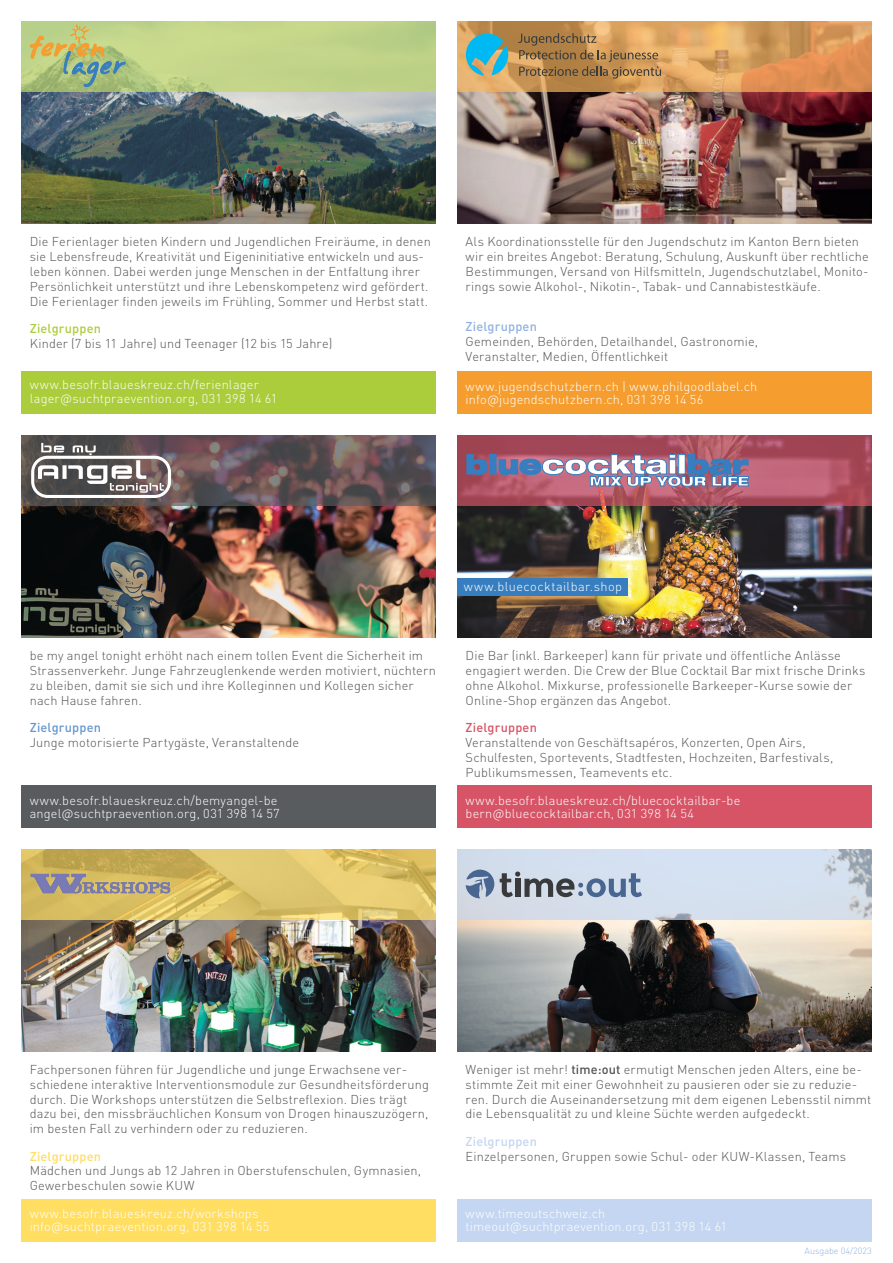
<style>
.page{position:relative;width:893px;height:1263px;background:#fff}
.page>*{position:absolute;margin:0;border:0;box-sizing:border-box;transform-origin:0 0}
.t1{font:300 12.75px/15px "DIN Pro";letter-spacing:.015em;color:#505355}
.t2{font:300 12.75px/13.5px "DIN Pro";letter-spacing:.015em;color:#fff}
.t3{font:300 12.75px "DIN Pro";letter-spacing:.035em;color:#fff}
.t4{font:500 12.75px "DIN Pro";letter-spacing:.015em;color:#ffde62}
.t5{font:500 12.75px "DIN Pro";letter-spacing:.015em;color:#90b2e0}
.t6{font:500 12.75px "DIN Pro";letter-spacing:.015em;color:#abcd3b}
.t7{font:500 12.75px "DIN Pro";letter-spacing:.015em;color:#c4d6f1}
.t8{font:500 12.75px "DIN Pro";letter-spacing:.015em;color:#6596d0}
.t9{font:500 12.75px "DIN Pro";letter-spacing:.015em;color:#d75467}
.t10{font:300 9px "DIN Pro";color:#90b2e0}
.s1{font-weight:500}
</style>
<div class="page">
<img style="left:21px;top:919px;width:415px;height:132px">
<svg style="left:21px;top:849px;width:415px;height:70px;background:#dac067"></svg>
<div style="left:21px;top:1199px;width:415px;height:43px;background:#ffde62"></div>
<img style="left:30px;top:868px;width:142px;height:31px">
<img style="left:457px;top:91px;width:415px;height:132px">
<svg style="left:457px;top:21px;width:415px;height:70px;background:#d89b5c"></svg>
<div style="left:457px;top:371px;width:415px;height:43px;background:#f59d2e"></div>
<img style="left:21px;top:91px;width:415px;height:132px">
<div style="left:21px;top:371px;width:415px;height:43px;background:#abcd3b"></div>
<svg style="left:21px;top:21px;width:415px;height:70px;background:#c0d387"></svg>
<img style="left:457px;top:919px;width:415px;height:132px">
<svg style="left:457px;top:849px;width:415px;height:70px;background:#d2dcea"></svg>
<div style="left:457px;top:1199px;width:415px;height:43px;background:#c4d6f1"></div>
<img style="left:21px;top:506px;width:415px;height:131px">
<div style="left:21px;top:785px;width:415px;height:43px;background:#595c5f"></div>
<svg style="left:21px;top:435px;width:415px;height:71px;background:#625357"></svg>
<svg style="left:31px;top:443px;width:140px;height:55px"></svg>
<img style="left:457px;top:506px;width:415px;height:131px">
<svg style="left:457px;top:435px;width:415px;height:71px;background:#ac5162"></svg>
<div style="left:457px;top:785px;width:415px;height:43px;background:#d75467"></div>
<svg style="left:467px;top:454px;width:21px;height:21px"></svg>
<div style="left:489px;top:455px;width:7px;height:19px;background:#367ec0"></div>
<svg style="left:499px;top:454px;width:250px;height:32px"></svg>
<svg style="left:30px;top:24px;width:95px;height:63px;background:#b0be7d"></svg>
<svg style="left:466px;top:869px;width:28px;height:29px"></svg>
<svg style="left:500px;top:871px;width:142px;height:26px;background:#99a5b4"></svg>
<svg style="left:466px;top:34px;width:42px;height:42px;background:#59b1b9"></svg>
<svg style="left:518px;top:33px;width:143px;height:46px;background:#b38750"></svg>
<div style="left:457px;top:578px;width:171px;height:18px;background:#367ec0"></div>
<p class="t1" style="left:30px;top:233px;width:403px">Die Ferienlager bieten Kindern und Jugendlichen Freiräume, in denen sie Lebensfreude, Kreativität und Eigeninitiative entwickeln und aus&shy;leben können. Dabei werden junge Menschen in der Entfaltung ihrer Persönlichkeit unterstützt und ihre Lebenskompetenz wird gefördert.<br>Die Ferienlager finden jeweils im Frühling, Sommer und Herbst statt.</p>
<p class="t6" style="left:30px;top:318px;width:73px">Zielgruppen</p>
<p class="t1" style="left:30px;top:334px;width:304px">Kinder (7 bis 11 Jahre) und Teenager (12 bis 15 Jahre)</p>
<p class="t2" style="left:30px;top:377px;width:249px">www.besofr.blaueskreuz.ch/ferienlager lager@suchtpraevention.org, 031 398 14 61</p>
<p class="t1" style="left:466px;top:233px;width:405px">Als Koordinationsstelle für den Jugendschutz im Kanton Bern bieten wir ein breites Angebot: Beratung, Schulung, Auskunft über rechtliche Bestimmungen, Versand von Hilfsmitteln, Jugendschutzlabel, Monito&shy;rings sowie Alkohol-, Nikotin-, Tabak- und Cannabistestkäufe.</p>
<p class="t5" style="left:466px;top:316px;width:73px">Zielgruppen</p>
<p class="t1" style="left:466px;top:333px;width:294px">Gemeinden, Behörden, Detailhandel, Gastronomie,<br>Veranstalter, Medien, Öffentlichkeit</p>
<p class="t2" style="left:466px;top:378px;width:293px">www.jugendschutzbern.ch | www.philgoodlabel.ch info@jugendschutzbern.ch, 031 398 14 56</p>
<p class="t1" style="left:30px;top:646px;width:408px">be my angel tonight erhöht nach einem tollen Event die Sicherheit im Strassenverkehr. Junge Fahrzeuglenkende werden motiviert, nüchtern zu bleiben, damit sie sich und ihre Kolleginnen und Kollegen sicher nach Hause fahren.</p>
<p class="t8" style="left:30px;top:717px;width:73px">Zielgruppen</p>
<p class="t1" style="left:30px;top:733px;width:271px">Junge motorisierte Partygäste, Veranstaltende</p>
<p class="t2" style="left:30px;top:792px;width:252px">www.besofr.blaueskreuz.ch/bemyangel-be angel@suchtpraevention.org, 031 398 14 57</p>
<p class="t3" style="left:464px;top:577px;width:160px">www.bluecocktailbar.shop</p>
<p class="t1" style="left:466px;top:646px;width:401px">Die Bar (inkl. Barkeeper) kann für private und öffentliche Anlässe engagiert werden. Die Crew der Blue Cocktail Bar mixt frische Drinks ohne Alkohol. Mixkurse, professionelle Barkeeper-Kurse sowie der Online-Shop ergänzen das Angebot.</p>
<p class="t9" style="left:466px;top:717px;width:73px">Zielgruppen</p>
<p class="t1" style="left:466px;top:733px;width:369px">Veranstaltende von Geschäftsapéros, Konzerten, Open Airs,<br>Schulfesten, Sportevents, Stadtfesten, Hochzeiten, Barfestivals,<br>Publikumsmessen, Teamevents etc.</p>
<p class="t2" style="left:466px;top:792px;width:276px">www.besofr.blaueskreuz.ch/bluecocktailbar-be bern@bluecocktailbar.ch, 031 398 14 54</p>
<p class="t1" style="left:30px;top:1060px;width:401px">Fachpersonen führen für Jugendliche und junge Erwachsene ver&shy;schiedene interaktive Interventionsmodule zur Gesundheitsförderung durch. Die Workshops unterstützen die Selbstreflexion. Dies trägt dazu bei, den missbräuchlichen Konsum von Drogen hinauszuzögern, im besten Fall zu verhindern oder zu reduzieren.</p>
<p class="t4" style="left:30px;top:1145px;width:73px">Zielgruppen</p>
<p class="t1" style="left:30px;top:1162px;width:393px">Mädchen und Jungs ab 12 Jahren in Oberstufenschulen, Gymnasien,<br>Gewerbeschulen sowie KUW</p>
<p class="t2" style="left:30px;top:1205px;width:241px">www.besofr.blaueskreuz.ch/workshops info@suchtpraevention.org, 031 398 14 55</p>
<p class="t1" style="left:466px;top:1060px;width:407px">Weniger ist mehr! <span class="s1">time:out</span> ermutigt Menschen jeden Alters, eine be&shy;stimmte Zeit mit einer Gewohnheit zu pausieren oder sie zu reduzie&shy;ren. Durch die Auseinandersetzung mit dem eigenen Lebensstil nimmt die Lebensqualität zu und kleine Süchte werden aufgedeckt.</p>
<p class="t7" style="left:466px;top:1130px;width:73px">Zielgruppen</p>
<p class="t1" style="left:466px;top:1147px;width:382px">Einzelpersonen, Gruppen sowie Schul- oder KUW-Klassen, Teams</p>
<p class="t2" style="left:466px;top:1205px;width:263px">www.timeoutschweiz.ch timeout@suchtpraevention.org, 031 398 14 61</p>
<p class="t10" style="left:805px;top:1243px;width:69px">Ausgabe 04/2023</p>
</div>
